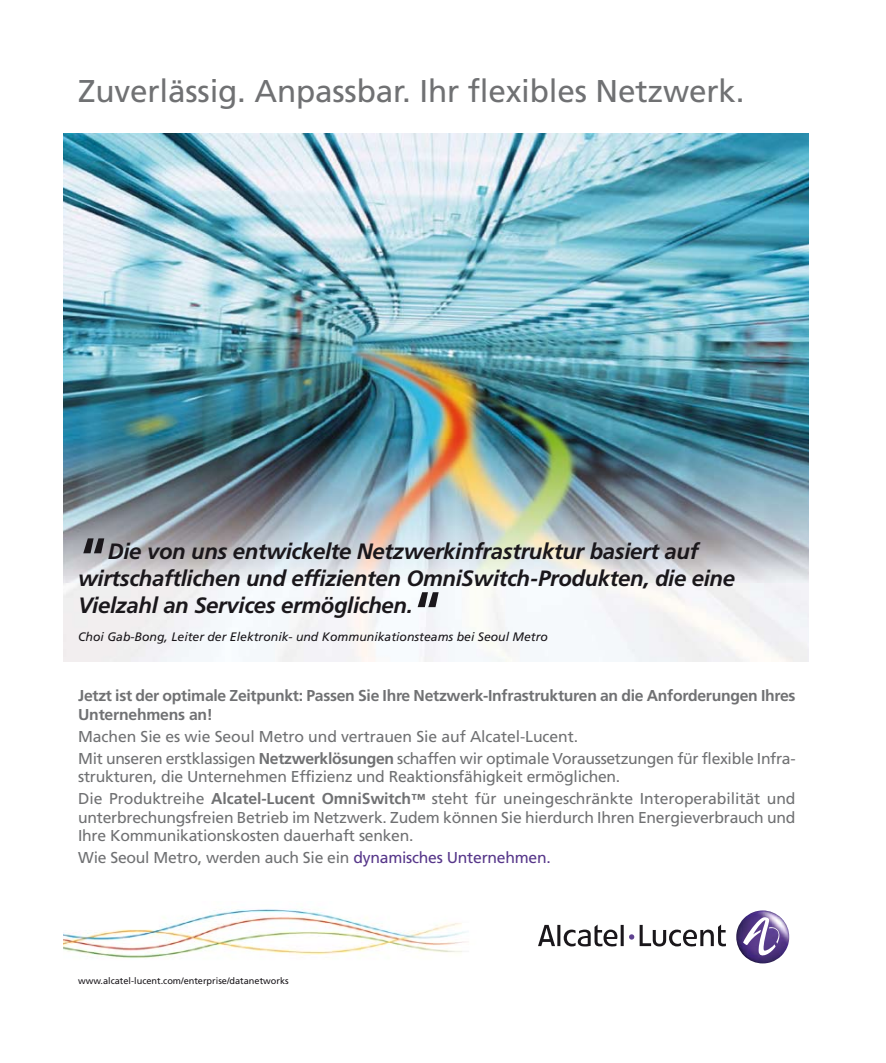
<style>
.page{position:relative;width:886px;height:1063px;background:#fff}
.page>*{position:absolute;margin:0;border:0;box-sizing:border-box;transform-origin:0 0}
.t1{font:700 condensed 60.12px "Frutiger";color:#1a171b}
.t2{font:31.5px "Frutiger";letter-spacing:-.005em;color:#707173}
.t3{font:italic 700 22.12px/26.9px "Frutiger";letter-spacing:-.015em;color:#1a171b}
.t4{font:15.75px/22.1px "Frutiger";letter-spacing:-.015em;color:#707173}
.t5{font:700 15.75px/18.4px "Frutiger";letter-spacing:-.02em;color:#707173}
.t6{font:italic 12.25px "Frutiger";color:#1a171b}
.t7{font:9.12px "Frutiger";color:#1a171b}
.s1{font-weight:700}
.s2{font-weight:700;font-size:14.5px}
.s3{color:#57378a}
</style>
<div class="page">
<img style="left:64px;top:134px;width:744px;height:305px">
<img style="left:64px;top:439px;width:744px;height:223px">
<img style="left:64px;top:909px;width:404px;height:49px">
<img style="left:736px;top:910px;width:53px;height:53px">
<svg style="left:743px;top:917px;width:40px;height:39px"></svg>
<svg style="left:538px;top:925px;width:188px;height:21px"></svg>
<h2 class="t2" style="left:78px;top:73px;width:668px">Zuverlässig. Anpassbar. Ihr flexibles Netzwerk.</h2>
<h1 class="t1" style="left:78px;top:527px;width:33px">“</h1>
<h3 class="t3" style="left:78px;top:538px;width:658px;text-indent:30px">Die von uns entwickelte Netzwerkinfrastruktur basiert auf wirtschaftlichen und effizienten OmniSwitch-Produkten, die eine<br>Vielzahl an Services ermöglichen.</h3>
<h1 class="t1" style="left:412px;top:581px;width:33px">“</h1>
<p class="t6" style="left:78px;top:629px;width:471px">Choi Gab-Bong, Leiter der Elektronik- und Kommunikationsteams bei Seoul Metro</p>
<p class="t5" style="left:78px;top:686px;width:719px">Jetzt ist der optimale Zeitpunkt: Passen Sie Ihre Netzwerk-Infrastrukturen an die Anforderungen Ihres<br>Unternehmens an!</p>
<p class="t4" style="left:78px;top:725px;width:719px">Machen Sie es wie Seoul Metro und vertrauen Sie auf Alcatel-Lucent.<br>Mit unseren erstklassigen <span class="s1">Netzwerklösungen</span> schaffen wir optimale Voraussetzungen für flexible Infra-</p>
<p class="t4" style="left:78px;top:765px;width:719px">strukturen, die Unternehmen Effizienz und Reaktionsfähigkeit ermöglichen.<br>Die Produktreihe <span class="s1">Alcatel-Lucent OmniSwitch</span><span class="s2">™</span> steht für uneingeschränkte Interoperabilität und</p>
<p class="t4" style="left:78px;top:808px;width:719px;line-height:18.4px">unterbrechungsfreien Betrieb im Netzwerk. Zudem können Sie hierdurch Ihren Energieverbrauch und<br>Ihre Kommunikationskosten dauerhaft senken.</p>
<p class="t4" style="left:78px;top:846px;width:474px">Wie Seoul Metro, werden auch Sie ein <span class="s3">dynamisches Unternehmen.</span></p>
<p class="t7" style="left:78px;top:976px;width:212px">www.alcatel-lucent.com/enterprise/datanetworks</p>
</div>
